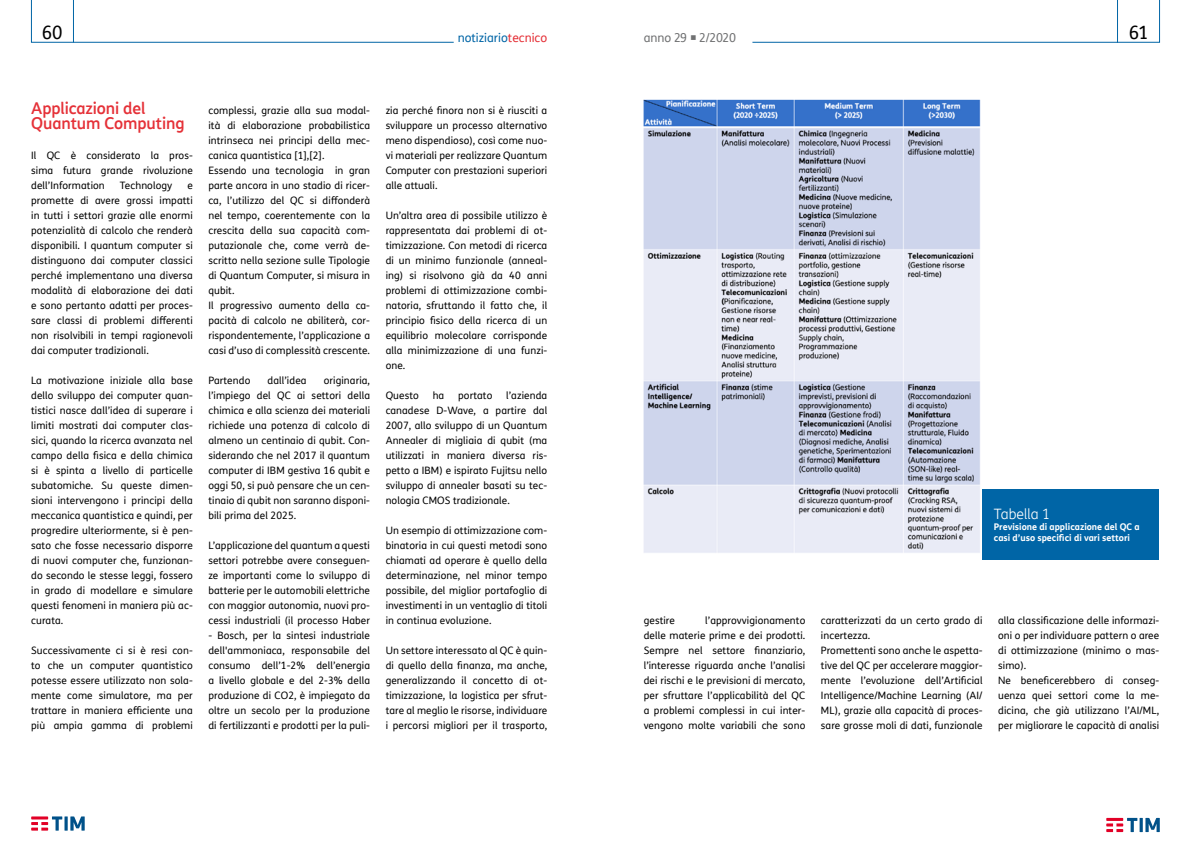
<style>
.page{position:relative;width:1191px;height:842px;background:#fff}
.page>*{position:absolute;margin:0;border:0;box-sizing:border-box;transform-origin:0 0}
.t1{font:18px "TIM Sans";color:#000}
.t2{font:500 16px/15px "TIM Sans";letter-spacing:-.01em;color:#e53138}
.t3{font:300 14px "TIM Sans";color:#fff}
.t4{font:12px "TIM Sans";color:#0065a6}
.t5{font:12px "TIM Sans";color:#707172}
.t6{font:10px/15px "TIM Sans";letter-spacing:.01em;color:#000;text-align:justify}
.t7{font:700 9px/10.8px "TIM Sans";color:#fff}
.s1{color:#e53138}
</style>
<div class="page">
<img style="left:643px;top:99px;width:338px;height:454px">
<div style="left:982px;top:489px;width:177px;height:71px;background:#0065a6"></div>
<svg style="left:31px;top:0;width:43px;height:43px"></svg>
<svg style="left:1117px;top:0;width:42px;height:43px"></svg>
<hr style="left:73px;top:42px;width:381px;height:1px;background:#0065a6">
<hr style="left:752px;top:42px;width:365px;height:1px;background:#0065a6">
<svg style="left:1106px;top:818px;width:53px;height:14px"></svg>
<svg style="left:31px;top:816px;width:54px;height:15px"></svg>
<h1 class="t1" style="left:42px;top:20px;width:22px">60</h1>
<p class="t4" style="left:458px;top:30px;width:91px">notiziario<span class="s1">tecnico</span></p>
<p class="t5" style="left:643px;top:29px;width:94px">anno 29 ○ 2/2020</p>
<h1 class="t1" style="left:1129px;top:20px;width:20px">61</h1>
<h2 class="t2" style="left:31px;top:100px;width:155px">Applicazioni del<br>Quantum Computing</h2>
<p class="t6" style="left:31px;top:148px;width:163px">Il QC è considerato la pros&shy;sima futura grande rivoluzione dell’Information</p>
<p class="t6" style="left:120px;top:178px;width:54px">Technology</p>
<p class="t6" style="left:31px;top:178px;width:163px;text-indent:156px">e promette di avere grossi impatti in tutti i settori grazie alle enormi potenzialità di calcolo che renderà disponibili. I quantum computer si distinguono dai computer classici perché implementano una diversa modalità di elaborazione dei dati e sono pertanto adatti per proces&shy;sare classi di problemi differenti non risolvibili in tempi ragionevoli dai computer tradizionali.</p>
<p class="t6" style="left:31px;top:373px;width:163px">La motivazione iniziale alla base dello sviluppo dei computer quan&shy;tistici nasce dall’idea di superare i limiti mostrati dai computer clas&shy;sici, quando la ricerca avanzata nel campo della fisica e della chimica si è spinta a livello di particelle subatomiche. Su queste dimen&shy;sioni intervengono i principi della meccanica quantistica e quindi, per progredire ulteriormente, si è pen&shy;sato che fosse necessario disporre di nuovi computer che, funzionan&shy;do secondo le stesse leggi, fossero in grado di modellare e simulare questi fenomeni in maniera più ac&shy;curata.</p>
<p class="t6" style="left:31px;top:643px;width:163px">Successivamente ci si è resi con&shy;to che un computer quantistico potesse essere utilizzato non sola&shy;mente come simulatore, ma per trattare in maniera efficiente una più ampia gamma di problemi</p>
<p class="t6" style="left:208px;top:103px;width:163px;text-align:left">complessi, grazie alla sua modal&shy;ità di elaborazione probabilistica intrinseca nei principi della mec&shy;canica quantistica [1],[2].<br>Essendo una tecnologia in gran parte ancora in uno stadio di ricer&shy;ca, l’utilizzo del QC si diffonderà nel tempo, coerentemente con la crescita della sua capacità com&shy;putazionale che, come verrà de&shy;scritto nella sezione sulle Tipologie di Quantum Computer, si misura in qubit.<br>Il progressivo aumento della ca&shy;pacità di calcolo ne abiliterà, cor&shy;rispondentemente, l’applicazione a casi d’uso di complessità crescente.</p>
<p class="t6" style="left:208px;top:373px;width:43px">Partendo</p>
<p class="t6" style="left:267px;top:373px;width:41px">dall’idea</p>
<p class="t6" style="left:208px;top:373px;width:163px;text-indent:115px">originaria, l’impiego del QC ai settori della chimica e alla scienza dei materiali richiede una potenza di calcolo di almeno un centinaio di qubit. Con&shy;siderando che nel 2017 il quantum computer di IBM gestiva 16 qubit e oggi 50, si può pensare che un cen&shy;tinaio di qubit non saranno disponi&shy;bili prima del 2025.</p>
<p class="t6" style="left:208px;top:538px;width:163px">L’applicazione del quantum a questi settori potrebbe avere conseguen&shy;ze importanti come lo sviluppo di batterie per le automobili elettriche con maggior autonomia, nuovi pro&shy;cessi industriali (il processo Haber</p>
<p class="t6" style="left:208px;top:628px;width:163px">- Bosch, per la sintesi industriale dell'ammoniaca, responsabile del consumo dell’1-2% dell’energia a livello globale e del 2-3% della produzione di CO2, è impiegato da oltre un secolo per la produzione di fertilizzanti e prodotti per la puli-</p>
<p class="t6" style="left:386px;top:103px;width:163px">zia perché finora non si è riusciti a sviluppare un processo alternativo meno dispendioso), così come nuo&shy;vi materiali per realizzare Quantum Computer con prestazioni superiori alle attuali.</p>
<p class="t6" style="left:386px;top:208px;width:163px">Un’altra area di possibile utilizzo è rappresentata dai problemi di ot&shy;timizzazione. Con metodi di ricerca di un minimo funzionale (anneal&shy;ing) si risolvono già da 40 anni problemi di ottimizzazione combi&shy;natoria, sfruttando il fatto che, il principio fisico della ricerca di un equilibrio molecolare corrisponde alla minimizzazione di una funzi&shy;one.</p>
<p class="t6" style="left:386px;top:388px;width:35px">Questo</p>
<p class="t6" style="left:433px;top:388px;width:13px">ha</p>
<p class="t6" style="left:458px;top:388px;width:36px">portato</p>
<p class="t6" style="left:386px;top:388px;width:163px;text-indent:120px">l’azienda canadese D-Wave, a partire dal 2007, allo sviluppo di un Quantum Annealer di migliaia di qubit (ma utilizzati in maniera diversa ris&shy;petto a IBM) e ispirato Fujitsu nello sviluppo di annealer basati su tec&shy;nologia CMOS tradizionale.</p>
<p class="t6" style="left:386px;top:523px;width:163px">Un esempio di ottimizzazione com&shy;binatoria in cui questi metodi sono chiamati ad operare è quello della determinazione, nel minor tempo possibile, del miglior portafoglio di investimenti in un ventaglio di titoli in continua evoluzione.</p>
<p class="t6" style="left:386px;top:643px;width:163px">Un settore interessato al QC è quin&shy;di quello della finanza, ma anche, generalizzando il concetto di ot&shy;timizzazione, la logistica per sfrut&shy;tare al meglio le risorse, individuare i percorsi migliori per il trasporto,</p>
<h3 class="t3" style="left:994px;top:504px;width:58px">Tabella 1</h3>
<p class="t7" style="left:994px;top:521px;width:147px">Previsione di applicazione del QC a casi d’uso specifici di vari settori</p>
<p class="t6" style="left:643px;top:613px;width:163px;text-indent:62px">l’approvvigionamento delle materie prime e dei prodotti.<br>Sempre nel settore finanziario, l’interesse riguarda anche l’analisi dei rischi e le previsioni di mercato, per sfruttare l’applicabilità del QC a problemi complessi in cui inter&shy;vengono molte variabili che sono</p>
<p class="t6" style="left:821px;top:613px;width:163px;text-align:left">caratterizzati da un certo grado di incertezza.<br>Promettenti sono anche le aspetta&shy;tive del QC per accelerare maggior&shy;mente l’evoluzione dell’Artificial Intelligence/Machine Learning (AI/ ML), grazie alla capacità di proces&shy;sare grosse moli di dati, funzionale</p>
<p class="t6" style="left:998px;top:613px;width:163px;text-align:left">alla classificazione delle informazi&shy;oni o per individuare pattern o aree di ottimizzazione (minimo o mas&shy;simo).<br>Ne beneficerebbero di conseg&shy;uenza quei settori come la me&shy;dicina, che già utilizzano l’AI/ML, per migliorare le capacità di analisi</p>
<p class="t6" style="left:643px;top:613px;width:33px">gestire</p>
</div>
